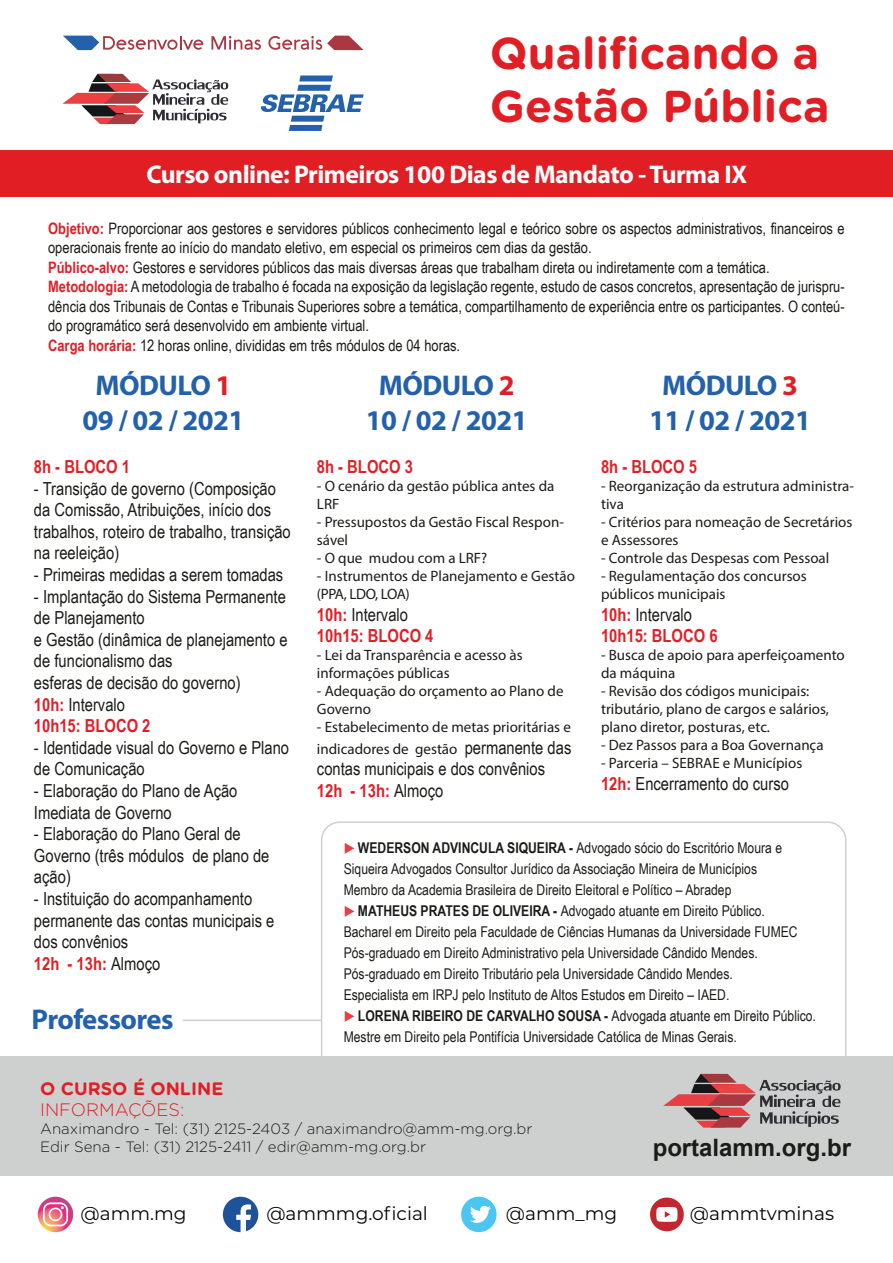
<style>
.page{position:relative;width:893px;height:1263px;background:#fff}
.page>*{position:absolute;margin:0;border:0;box-sizing:border-box;transform-origin:0 0}
.t1{font:700 44.7px/53.6px "Gotham Rounded";color:#e21e25}
.t2{font:700 28.65px/34.3px "Myriad Pro";letter-spacing:-.02em;color:#2461ad;text-align:center}
.t3{font:700 25.65px "Myriad Pro";letter-spacing:-.02em;color:#fff}
.t4{font:700 24px "Arial";color:#1b1b19}
.t5{font:18.6px "Montserrat";color:#050504}
.t6{font:18px/21.6px "Arial Narrow";color:#1b1b19}
.t7{font:700 18px/21.6px "Arial Narrow";color:#e21e25}
.t8{font:700 18px "Gotham Rounded";color:#e21e25}
.t9{font:300 18px "Gotham Rounded";color:#e21e25}
.t10{font:15.75px/19.5px "Arial Narrow";color:#1b1b19}
.t11{font:15px/18px "Myriad Pro";color:#1b1b19}
.t12{font:300 15px/18px "Gotham Rounded";color:#1c1d1a}
.t13{font:14.85px/21px "Arial Narrow";color:#1b1b19}
.s1{font-weight:700;color:#e21e25}
.s2{color:#e21e25}
.s3{font-weight:400;color:#1b1b19}
.s4{font-family:"Arial Narrow";font-size:18px}
.s5{color:#e73f44}
.s6{font-weight:700}
</style>
<div class="page">
<hr style="left:183px;top:1019px;width:148px;height:2px;background:#cecfcf">
<div style="left:321px;top:821px;width:525px;height:266px;border:2px solid #cecfcf;border-radius:18px"></div>
<div style="left:0;top:150px;width:893px;height:46px;background:#e21e25"></div>
<svg style="left:261px;top:75px;width:103px;height:56px"></svg>
<svg style="left:211px;top:36px;width:50px;height:14px"></svg>
<svg style="left:63px;top:36px;width:140px;height:14px"></svg>
<svg style="left:268px;top:36px;width:96px;height:14px"></svg>
<svg style="left:62px;top:74px;width:166px;height:50px"></svg>
<div style="left:0;top:1056px;width:893px;height:119px;background:#cecfcf"></div>
<svg style="left:663px;top:1074px;width:178px;height:53px"></svg>
<svg style="left:223px;top:1197px;width:35px;height:35px"></svg>
<svg style="left:38px;top:1197px;width:35px;height:35px"></svg>
<svg style="left:43px;top:1202px;width:25px;height:24px"></svg>
<div style="left:461px;top:1197px;width:36px;height:35px;background:#4bc5f1;border-radius:50%"></div>
<svg style="left:470px;top:1206px;width:21px;height:17px"></svg>
<svg style="left:650px;top:1197px;width:34px;height:34px"></svg>
<h1 class="t1" style="left:490px;top:24px;width:341px">Qualificando a<br>Gestão Pública</h1>
<h3 class="t3" style="left:146px;top:157px;width:602px">Curso online: Primeiros 100 Dias de Mandato - Turma IX</h3>
<p class="t10" style="left:48px;top:218px;width:798px"><span class="s1">Objetivo:</span> Proporcionar aos gestores e servidores públicos conhecimento legal e teórico sobre os aspectos administrativos, financeiros e operacionais frente ao início do mandato eletivo, em especial os primeiros cem dias da gestão.<br><span class="s1">Público-alvo:</span> Gestores e servidores públicos das mais diversas áreas que trabalham direta ou indiretamente com a temática.<br><span class="s1">Metodologia:</span> A metodologia de trabalho é focada na exposição da legislação regente, estudo de casos concretos, apresentação de jurispru&shy;dência dos Tribunais de Contas e Tribunais Superiores sobre a temática, compartilhamento de experiência entre os participantes. O conteú&shy;do programático será desenvolvido em ambiente virtual.<br><span class="s1">Carga horária:</span> 12 horas online, divididas em três módulos de 04 horas.</p>
<h2 class="t2" style="left:83px;top:368px;width:163px">MÓDULO <span class="s2">1<br></span>09 / 02 / 2021</h2>
<p class="t7" style="left:34px;top:455px;width:97px">8h - BLOCO 1</p>
<p class="t6" style="left:34px;top:477px;width:258px">- Transição de governo (Composição da Comissão, Atribuições, início dos trabalhos, roteiro de trabalho, transição na reeleição)</p>
<p class="t6" style="left:34px;top:563px;width:251px">- Primeiras medidas a serem tomadas</p>
<p class="t6" style="left:34px;top:585px;width:255px">- Implantação do Sistema Permanente de Planejamento<br>e Gestão (dinâmica de planejamento e de funcionalismo das<br>esferas de decisão do governo)<br><span class="s1">10h:</span> Intervalo<br><span class="s1">10h15: BLOCO 2</span></p>
<p class="t6" style="left:34px;top:736px;width:257px">- Identidade visual do Governo e Plano de Comunicação</p>
<p class="t6" style="left:34px;top:779px;width:205px">- Elaboração do Plano de Ação<br>Imediata de Governo</p>
<p class="t6" style="left:34px;top:822px;width:237px">- Elaboração do Plano Geral de<br>Governo (três módulos de plano de ação)</p>
<p class="t6" style="left:34px;top:887px;width:242px">- Instituição do acompanhamento permanente das contas municipais e dos convênios<br><span class="s1">12h - 13h:</span> Almoço</p>
<h2 class="t2" style="left:32px;top:1001px;width:143px">Professores</h2>
<h2 class="t2" style="left:366px;top:368px;width:163px">MÓDULO <span class="s2">2<br></span>10 / 02 / 2021</h2>
<p class="t7" style="left:317px;top:455px;width:97px">8h - BLOCO 3</p>
<p class="t11" style="left:317px;top:477px;width:239px">- O cenário da gestão pública antes da<br>LRF</p>
<p class="t11" style="left:317px;top:513px;width:248px">- Pressupostos da Gestão Fiscal Respon&shy;sável</p>
<p class="t11" style="left:317px;top:549px;width:172px">- O que mudou com a LRF?</p>
<p class="t11" style="left:317px;top:567px;width:259px">- Instrumentos de Planejamento e Gestão (PPA, LDO, LOA)</p>
<p class="t7" style="left:317px;top:602px;width:118px">10h: <span class="s3">Intervalo<br></span>10h15: BLOCO 4</p>
<p class="t11" style="left:317px;top:646px;width:207px">- Lei da Transparência e acesso às informações públicas</p>
<p class="t11" style="left:317px;top:682px;width:248px">- Adequação do orçamento ao Plano de<br>Governo</p>
<p class="t11" style="left:317px;top:716px;width:256px;line-height:21.6px">- Estabelecimento de metas prioritárias e indicadores de gestão <span class="s4">permanente das</span></p>
<p class="t6" style="left:317px;top:757px;width:230px">contas municipais e dos convênios<br><span class="s1">12h - 13h:</span> Almoço</p>
<h2 class="t2" style="left:649px;top:368px;width:163px">MÓDULO <span class="s2">3<br></span>11 / 02 / 2021</h2>
<p class="t7" style="left:601px;top:455px;width:97px">8h - BLOCO 5</p>
<p class="t11" style="left:601px;top:477px;width:254px">- Reorganização da estrutura administra&shy;tiva</p>
<p class="t11" style="left:601px;top:513px;width:253px">- Critérios para nomeação de Secretários e Assessores</p>
<p class="t11" style="left:601px;top:549px;width:230px">- Controle das Despesas com Pessoal</p>
<p class="t11" style="left:601px;top:567px;width:207px">- Regulamentação dos concursos públicos municipais</p>
<p class="t7" style="left:601px;top:602px;width:118px">10h: <span class="s3">Intervalo<br></span>10h15: BLOCO 6</p>
<p class="t11" style="left:601px;top:646px;width:245px">- Busca de apoio para aperfeiçoamento da máquina</p>
<p class="t11" style="left:601px;top:682px;width:229px">- Revisão dos códigos municipais: tributário, plano de cargos e salários, plano diretor, posturas, etc.</p>
<p class="t11" style="left:601px;top:736px;width:224px">- Dez Passos para a Boa Governança</p>
<p class="t11" style="left:601px;top:754px;width:203px">- Parceria – SEBRAE e Municípios</p>
<p class="t6" style="left:601px;top:772px;width:189px"><span class="s1">12h:</span> Encerramento do curso</p>
<p class="t13" style="left:344px;top:837px;width:440px"><span class="s5">◆</span> <span class="s6">WEDERSON ADVINCULA SIQUEIRA -</span> Advogado sócio do Escritório Moura e<br>Siqueira Advogados Consultor Jurídico da Associação Mineira de Municípios<br>Membro da Academia Brasileira de Direito Eleitoral e Político – Abradep</p>
<p class="t13" style="left:344px;top:900px;width:455px"><span class="s5">◆</span> <span class="s6">MATHEUS PRATES DE OLIVEIRA -</span> Advogado atuante em Direito Público.<br>Bacharel em Direito pela Faculdade de Ciências Humanas da Universidade FUMEC Pós-graduado em Direito Administrativo pela Universidade Cândido Mendes.<br>Pós-graduado em Direito Tributário pela Universidade Cândido Mendes.<br>Especialista em IRPJ pelo Instituto de Altos Estudos em Direito – IAED.</p>
<p class="t13" style="left:344px;top:1005px;width:474px"><span class="s5">◆</span> <span class="s6">LORENA RIBEIRO DE CARVALHO SOUSA -</span> Advogada atuante em Direito Público.<br>Mestre em Direito pela Pontifícia Universidade Católica de Minas Gerais.</p>
<p class="t8" style="left:40px;top:1075px;width:185px">O CURSO É ONLINE</p>
<p class="t9" style="left:40px;top:1098px;width:146px">INFORMAÇÕES:</p>
<p class="t12" style="left:40px;top:1119px;width:494px">Anaximandro - Tel: (31) 2125-2403 / anaximandro@amm-mg.org.br<br>Edir Sena - Tel: (31) 2125-2411 / edir@amm-mg.org.br</p>
<h3 class="t4" style="left:653px;top:1131px;width:200px">portalamm.org.br</h3>
<p class="t5" style="left:81px;top:1200px;width:107px">@amm.mg</p>
<p class="t5" style="left:266px;top:1200px;width:163px">@ammmg.oficial</p>
<p class="t5" style="left:506px;top:1200px;width:113px">@amm_mg</p>
<p class="t5" style="left:690px;top:1200px;width:146px">@ammtvminas</p>
</div>
